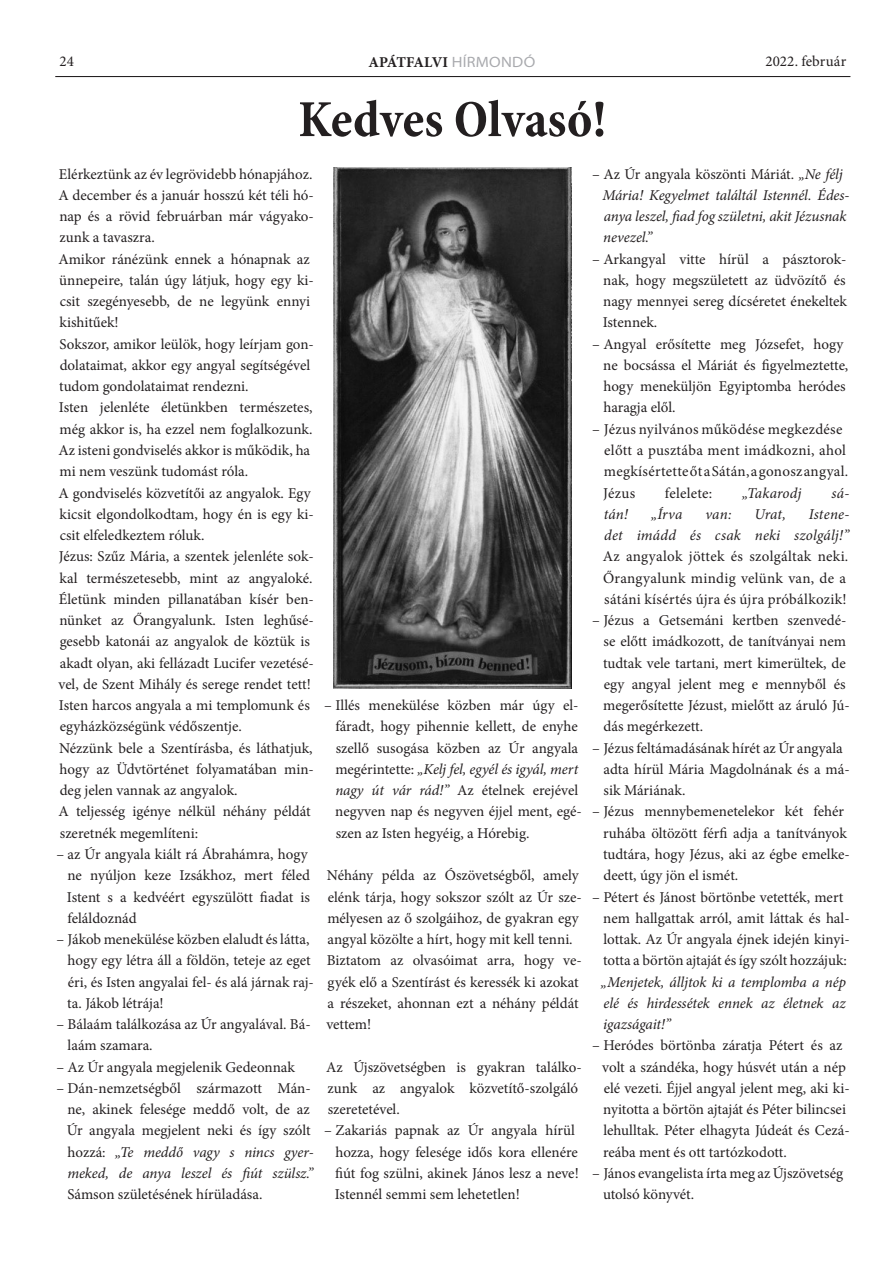
<style>
.page{position:relative;width:893px;height:1263px;background:#fff}
.page>*{position:absolute;margin:0;border:0;box-sizing:border-box;transform-origin:0 0}
.cím{font:700 condensed 52.5px "Minion Pro";color:#231f20}
.t1{font:15px/21.3px "Minion Pro";color:#231f20}
.t2{font:15px/21.3px "Minion Pro";letter-spacing:.02em;color:#231f20}
.t3{font:italic 15px/21.3px "Minion Pro";letter-spacing:-.005em;color:#231f20}
.t4{font:700 15px "Minion Pro";letter-spacing:-.025em;color:#231f20}
.s1{font-family:"Myriad Pro";font-weight:400;font-stretch:semi-expanded;color:#a8a9ad}
.s2{font-style:italic}
.s3{font-style:normal}
</style>
<div class="page">
<hr style="left:55px;top:76px;width:795px;height:1px;background:#231f20">
<img style="left:334px;top:168px;width:238px;height:521px">
<p class="t1" style="left:59px;top:51px;width:16px">24</p>
<p class="t4" style="left:368px;top:51px;width:168px">APÁTFALVI <span class="s1">HÍRMONDÓ</span></p>
<p class="t1" style="left:765px;top:51px;width:82px">2022. február</p>
<p class="cím" style="left:298px;top:83px;width:310px">Kedves Olvasó!</p>
<p class="t1" style="left:58px;top:163px;width:257px;text-align:justify">Elérkeztünk az év legrövidebb hónapjához.<br>A december és a január hosszú két téli hó&shy;nap és a rövid februárban már vágyako&shy;zunk a tavaszra.</p>
<p class="t1" style="left:58px;top:248px;width:257px">Amikor ránézünk ennek a hónapnak az ünnepeire, talán úgy látjuk, hogy egy ki&shy;csit szegényesebb, de ne legyünk ennyi kishitűek!</p>
<p class="t1" style="left:59px;top:333px;width:256px">Sokszor, amikor leülök, hogy leírjam gon&shy;dolataimat, akkor egy angyal segítségével tudom gondolataimat rendezni.</p>
<p class="t1" style="left:58px;top:397px;width:256px">Isten jelenléte életünkben természetes, még akkor is, ha ezzel nem foglalkozunk.<br>Az isteni gondviselés akkor is működik, ha mi nem veszünk tudomást róla.</p>
<p class="t1" style="left:58px;top:482px;width:257px">A gondviselés közvetítői az angyalok. Egy kicsit elgondolkodtam, hogy én is egy ki&shy;csit elfeledkeztem róluk.</p>
<p class="t1" style="left:59px;top:546px;width:257px">Jézus: Szűz Mária, a szentek jelenléte sok&shy;kal természetesebb, mint az angyaloké.<br>Életünk minden pillanatában kísér ben&shy;nünket az Őrangyalunk. Isten leghűsé&shy;gesebb katonái az angyalok de köztük is akadt olyan, aki fellázadt Lucifer vezetésé&shy;vel, de Szent Mihály és serege rendet tett!<br>Isten harcos angyala a mi templomunk és egyházközségünk védőszentje.</p>
<p class="t1" style="left:59px;top:737px;width:256px;text-align:justify">Nézzünk bele a Szentírásba, és láthatjuk, hogy az Üdvtörténet folyamatában min&shy;deg jelen vannak az angyalok.</p>
<p class="t1" style="left:58px;top:801px;width:254px">A teljesség igénye nélkül néhány példát szeretnék megemlíteni:</p>
<p class="t1" style="left:67px;top:844px;width:245px;text-indent:-11px">– az Úr angyala kiált rá Ábrahámra, hogy ne nyúljon keze Izsákhoz, mert féled<br>Istent s a kedvéért egyszülött fiadat is feláldoznád</p>
<p class="t1" style="left:67px;top:929px;width:248px;text-indent:-11px">– Jákob menekülése közben elaludt és látta, hogy egy létra áll a földön, teteje az eget éri, és Isten angyalai fel- és alá járnak raj&shy;ta. Jákob létrája!</p>
<p class="t1" style="left:68px;top:1014px;width:245px;text-indent:-11px">– Bálaám találkozása az Úr angyalával. Bá&shy;laám szamara.</p>
<p class="t1" style="left:56px;top:1056px;width:240px">– Az Úr angyala megjelenik Gedeonnak</p>
<p class="t1" style="left:67px;top:1077px;width:249px;text-indent:-10px">– Dán-nemzetségből származott Mán&shy;ne, akinek felesége meddő volt, de az Úr angyala megjelent neki és így szólt hozzá: <span class="s2">„Te meddő vagy s nincs gyer&shy;meked, de anya leszel és fiút szülsz.” </span>Sámson születésének hírüladása.</p>
<p class="t3" style="left:602px;top:163px;width:248px;text-indent:-10px"><span class="s3">– Az Úr angyala köszönti Máriát.</span> „Ne félj Mária! Kegyelmet találtál Istennél. Édes&shy;anya leszel, fiad fog születni, akit Jézusnak nevezel.”</p>
<p class="t1" style="left:603px;top:248px;width:246px;text-align:justify;text-indent:-11px">– Arkangyal vitte hírül a pásztorok&shy;nak, hogy megszületett az üdvözítő és nagy mennyei sereg dícséretet énekeltek Istennek.</p>
<p class="t1" style="left:603px;top:333px;width:247px;text-indent:-11px">– Angyal erősítette meg Józsefet, hogy ne bocsássa el Máriát és figyelmeztette, hogy meneküljön Egyiptomba heródes haragja elől.</p>
<p class="t2" style="left:603px;top:418px;width:247px;text-indent:-11px">– Jézus nyilvános működése megkezdése előtt a pusztába ment imádkozni, ahol megkísértette őt a Sátán, a gonosz angyal.<br>Jézus</p>
<p class="t1" style="left:665px;top:482px;width:49px">felelete:</p>
<p class="t3" style="left:742px;top:482px;width:61px">„Takarodj</p>
<p class="t3" style="left:831px;top:482px;width:20px">sá-</p>
<p class="t3" style="left:604px;top:503px;width:26px">tán!</p>
<p class="t3" style="left:651px;top:503px;width:33px">„Írva</p>
<p class="t3" style="left:705px;top:503px;width:28px">van:</p>
<p class="t3" style="left:754px;top:503px;width:33px">Urat,</p>
<p class="t2" style="left:603px;top:503px;width:248px;text-indent:206px"><span class="s2">Istene&shy;det imádd és csak neki szolgálj!”<br></span>Az angyalok jöttek és szolgáltak neki.<br>Őrangyalunk mindig velünk van, de a sátáni kísértés újra és újra próbálkozik!</p>
<p class="t1" style="left:603px;top:610px;width:248px;text-indent:-11px">– Jézus a Getsemáni kertben szenvedé&shy;se előtt imádkozott, de tanítványai nem tudtak vele tartani, mert kimerültek, de egy angyal jelent meg e mennyből és megerősítette Jézust, mielőtt az áruló Jú&shy;dás megérkezett.</p>
<p class="t1" style="left:603px;top:737px;width:248px;text-indent:-11px">– Jézus feltámadásának hírét az Úr angyala adta hírül Mária Magdolnának és a má&shy;sik Máriának.</p>
<p class="t1" style="left:603px;top:801px;width:248px;text-indent:-11px">– Jézus mennybemenetelekor két fehér ruhába öltözött férfi adja a tanítványok tudtára, hogy Jézus, aki az égbe emelke&shy;deett, úgy jön el ismét.</p>
<p class="t1" style="left:601px;top:886px;width:250px;text-indent:-9px">– Pétert és Jánost börtönbe vetették, mert nem hallgattak arról, amit láttak és hal&shy;lottak. Az Úr angyala éjnek idején kinyi&shy;totta a börtön ajtaját és így szólt hozzájuk: <span class="s2">„Menjetek, álljtok ki a templomba a nép elé és hirdessétek ennek az életnek az igazságait!”</span></p>
<p class="t1" style="left:602px;top:1035px;width:249px;text-indent:-10px">– Heródes börtönba záratja Pétert és az volt a szándéka, hogy húsvét után a nép elé vezeti. Éjjel angyal jelent meg, aki ki&shy;nyitotta a börtön ajtaját és Péter bilincsei lehulltak. Péter elhagyta Júdeát és Cezá&shy;reába ment és ott tartózkodott.</p>
<p class="t1" style="left:603px;top:1162px;width:242px;text-indent:-11px">– János evangelista írta meg az Újszövetség utolsó könyvét.</p>
<p class="t1" style="left:335px;top:695px;width:248px;text-indent:-11px">– Illés menekülése közben már úgy el&shy;fáradt, hogy pihennie kellett, de enyhe szellő susogása közben az Úr angyala megérintette: <span class="s2">„Kelj fel, egyél és igyál, mert nagy út vár rád!”</span> Az ételnek erejével negyven nap és negyven éjjel ment, egé&shy;szen az Isten hegyéig, a Hórebig.</p>
<p class="t1" style="left:327px;top:865px;width:256px">Néhány példa az Ószövetségből, amely elénk tárja, hogy sokszor szólt az Úr sze&shy;mélyesen az ő szolgáihoz, de gyakran egy angyal közölte a hírt, hogy mit kell tenni.</p>
<p class="t1" style="left:326px;top:950px;width:257px">Biztatom az olvasóimat arra, hogy ve&shy;gyék elő a Szentírást és keressék ki azokat a részeket, ahonnan ezt a néhány példát vettem!</p>
<p class="t1" style="left:326px;top:1056px;width:257px">Az Újszövetségben is gyakran találko&shy;zunk az angyalok közvetítő-szolgáló szeretetével.</p>
<p class="t1" style="left:335px;top:1120px;width:245px;text-indent:-11px">– Zakariás papnak az Úr angyala hírül hozza, hogy felesége idős kora ellenére fiút fog szülni, akinek János lesz a neve!<br>Istennél semmi sem lehetetlen!</p>
</div>
